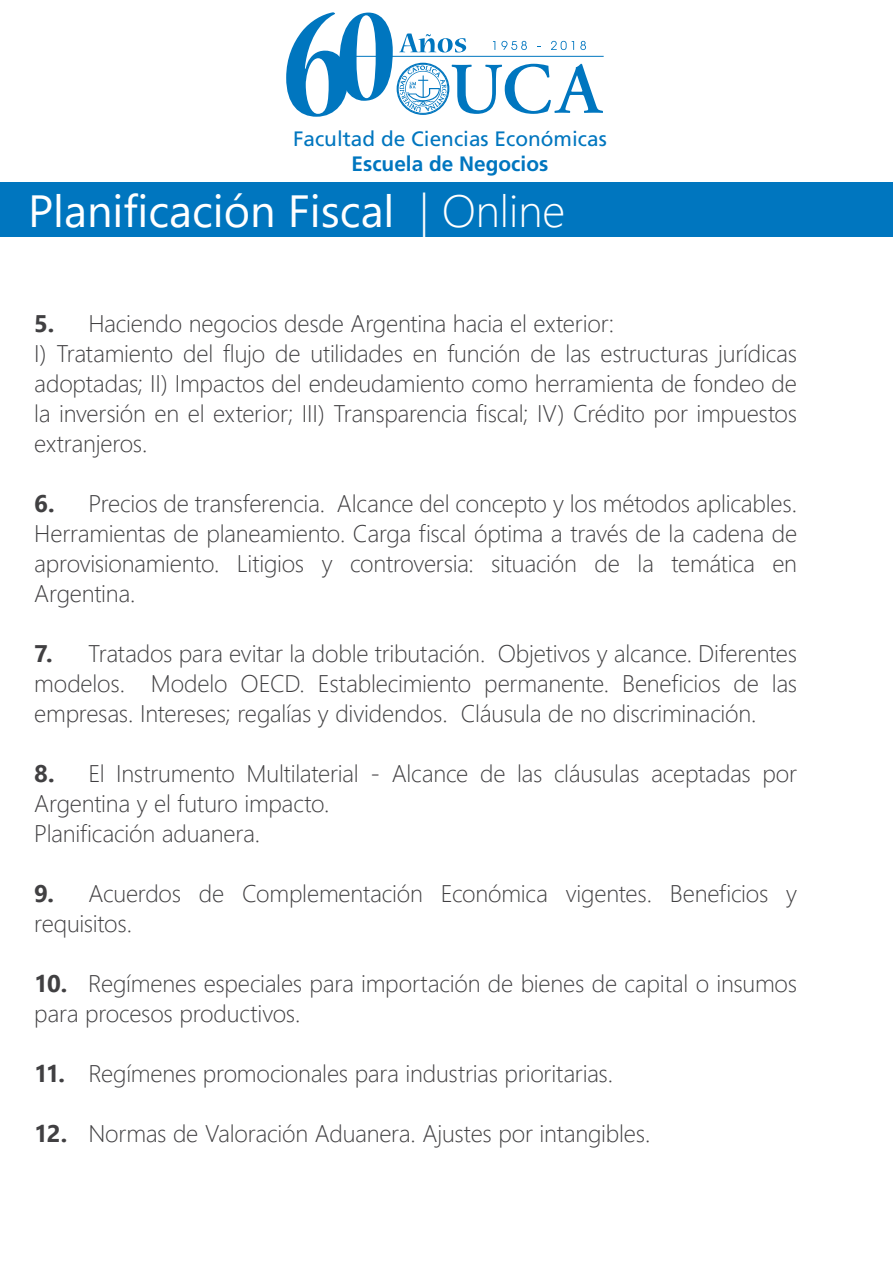
<style>
.page{position:relative;width:893px;height:1263px;background:#fff}
.page>*{position:absolute;margin:0;border:0;box-sizing:border-box;transform-origin:0 0}
.t1{font:45px "Segoe UI";color:#fff}
.t2{font:300 24px/30px "Segoe UI";letter-spacing:-.01em;color:#414042}
.t3{font:20.85px "Frutiger";color:#0076bf}
.t4{font:700 20.85px "Frutiger";color:#0076bf}
.s1{font-weight:300}
.s2{font-weight:700}
</style>
<div class="page">
<svg style="left:286px;top:12px;width:317px;height:105px"></svg>
<div style="left:0;top:182px;width:893px;height:54px;background:#0076bf"></div>
<p class="t3" style="left:293px;top:126px;width:315px">Facultad de Ciencias Económicas</p>
<p class="t4" style="left:351px;top:151px;width:198px">Escuela de Negocios</p>
<h1 class="t1" style="left:28px;top:174px;width:539px">Planificación Fiscal <span class="s1">| Online</span></h1>
<p class="t2" style="left:34px;top:308px;width:764px"><span class="s2">5.</span> Haciendo negocios desde Argentina hacia el exterior:<br>I) Tratamiento del flujo de utilidades en función de las estructuras jurídicas adoptadas; II) Impactos del endeudamiento como herramienta de fondeo de la inversión en el exterior; III) Transparencia fiscal; IV) Crédito por impuestos extranjeros.</p>
<p class="t2" style="left:34px;top:488px;width:764px;text-align:justify"><span class="s2">6.</span> Precios de transferencia. Alcance del concepto y los métodos aplicables.<br>Herramientas de planeamiento. Carga fiscal óptima a través de la cadena de aprovisionamiento. Litigios y controversia: situación de la temática en Argentina.</p>
<p class="t2" style="left:34px;top:638px;width:764px;text-align:justify"><span class="s2">7.</span> Tratados para evitar la doble tributación. Objetivos y alcance. Diferentes modelos. Modelo OECD. Establecimiento permanente. Beneficios de las empresas. Intereses; regalías y dividendos. Cláusula de no discriminación.</p>
<p class="t2" style="left:34px;top:758px;width:764px"><span class="s2">8.</span> El Instrumento Multilaterial - Alcance de las cláusulas aceptadas por<br>Argentina y el futuro impacto.<br>Planificación aduanera.</p>
<p class="t2" style="left:34px;top:878px;width:764px"><span class="s2">9.</span> Acuerdos de Complementación Económica vigentes. Beneficios y requisitos.</p>
<p class="t2" style="left:34px;top:968px;width:764px"><span class="s2">10.</span> Regímenes especiales para importación de bienes de capital o insumos para procesos productivos.</p>
<p class="t2" style="left:34px;top:1058px;width:580px"><span class="s2">11.</span> Regímenes promocionales para industrias prioritarias.</p>
<p class="t2" style="left:34px;top:1118px;width:618px"><span class="s2">12.</span> Normas de Valoración Aduanera. Ajustes por intangibles.</p>
</div>
